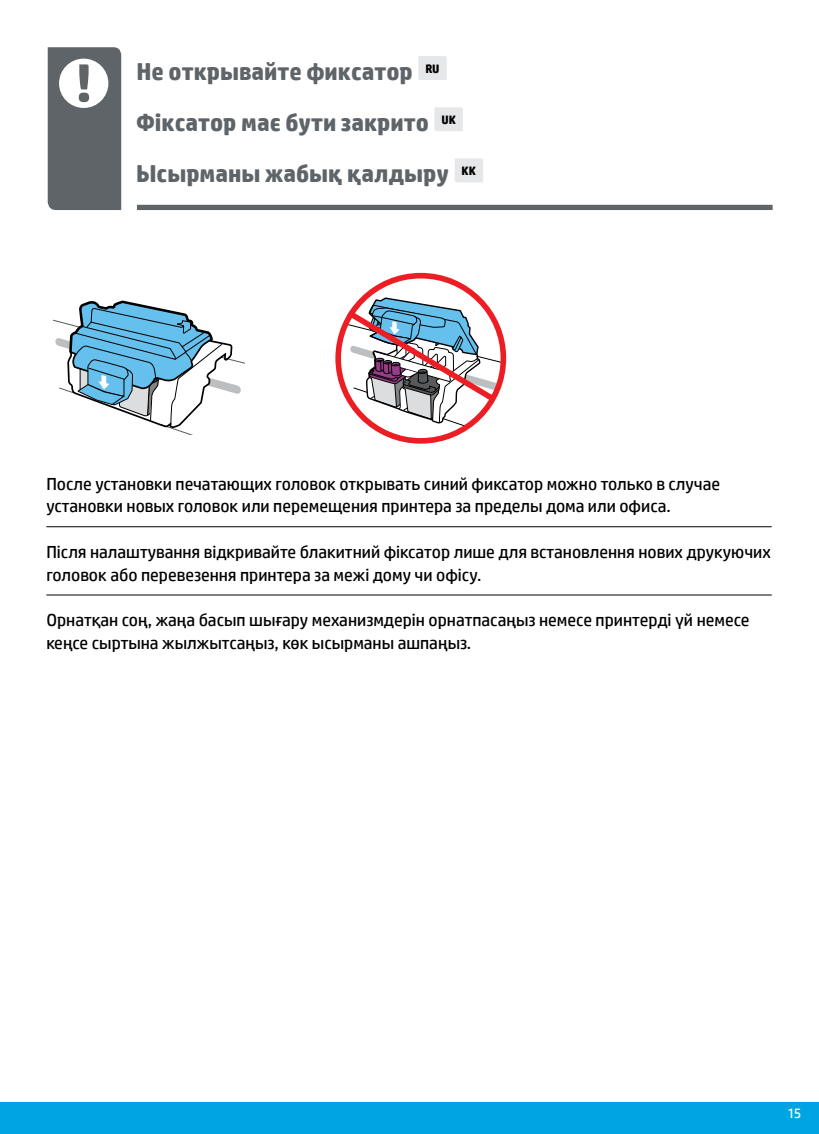
<style>
.page{position:relative;width:819px;height:1134px;background:#fff}
.page>*{position:absolute;margin:0;border:0;box-sizing:border-box;transform-origin:0 0}
.t1{font:700 24.5px "HP Simplified";color:#5e6468}
.t2{font:17.5px/22.8px "HP Simplified";color:#000}
.t3{font:14px "HP Simplified";color:#fff}
</style>
<div class="page">
<div style="left:0;top:1102px;width:819px;height:32px;background:#00a4e3"></div>
<div style="left:137px;top:205px;width:636px;height:5px;background:#5e6468"></div>
<svg style="left:48px;top:47px;width:73px;height:163px;background:#74797c"></svg>
<svg style="left:53px;top:301px;width:192px;height:133px"></svg>
<div style="left:335px;top:273px;width:171px;height:171px;border:6px solid #ed1d24;border-radius:50%"></div>
<svg style="left:341px;top:297px;width:164px;height:131px"></svg>
<svg style="left:455px;top:158px;width:28px;height:24px"></svg>
<svg style="left:434px;top:107px;width:29px;height:24px"></svg>
<hr style="left:46px;top:595px;width:726px;height:1px;background:#000">
<hr style="left:46px;top:526px;width:726px;height:1px;background:#000">
<svg style="left:418px;top:56px;width:29px;height:24px"></svg>
<h1 class="t1" style="left:137px;top:56px;width:304px">Не открывайте фиксатор <sup>RU</sup></h1>
<h1 class="t1" style="left:136px;top:107px;width:321px">Фіксатор має бути закрито <sup>UK</sup></h1>
<h1 class="t1" style="left:136px;top:158px;width:341px">Ысырманы жабық қалдыру <sup>KK</sup></h1>
<p class="t2" style="left:46px;top:472px;width:675px">После установки печатающих головок открывать синий фиксатор можно только в случае установки новых головок или перемещения принтера за пределы дома или офиса.</p>
<p class="t2" style="left:46px;top:540px;width:726px">Після налаштування відкривайте блакитний фіксатор лише для встановлення нових друкуючих головок або перевезення принтера за межі дому чи офісу.</p>
<p class="t2" style="left:46px;top:608px;width:705px">Орнатқан соң, жаңа басып шығару механизмдерін орнатпасаңыз немесе принтерді үй немесе кеңсе сыртына жылжытсаңыз, көк ысырманы ашпаңыз.</p>
<p class="t3" style="left:788px;top:1104px;width:15px">15</p>
</div>
